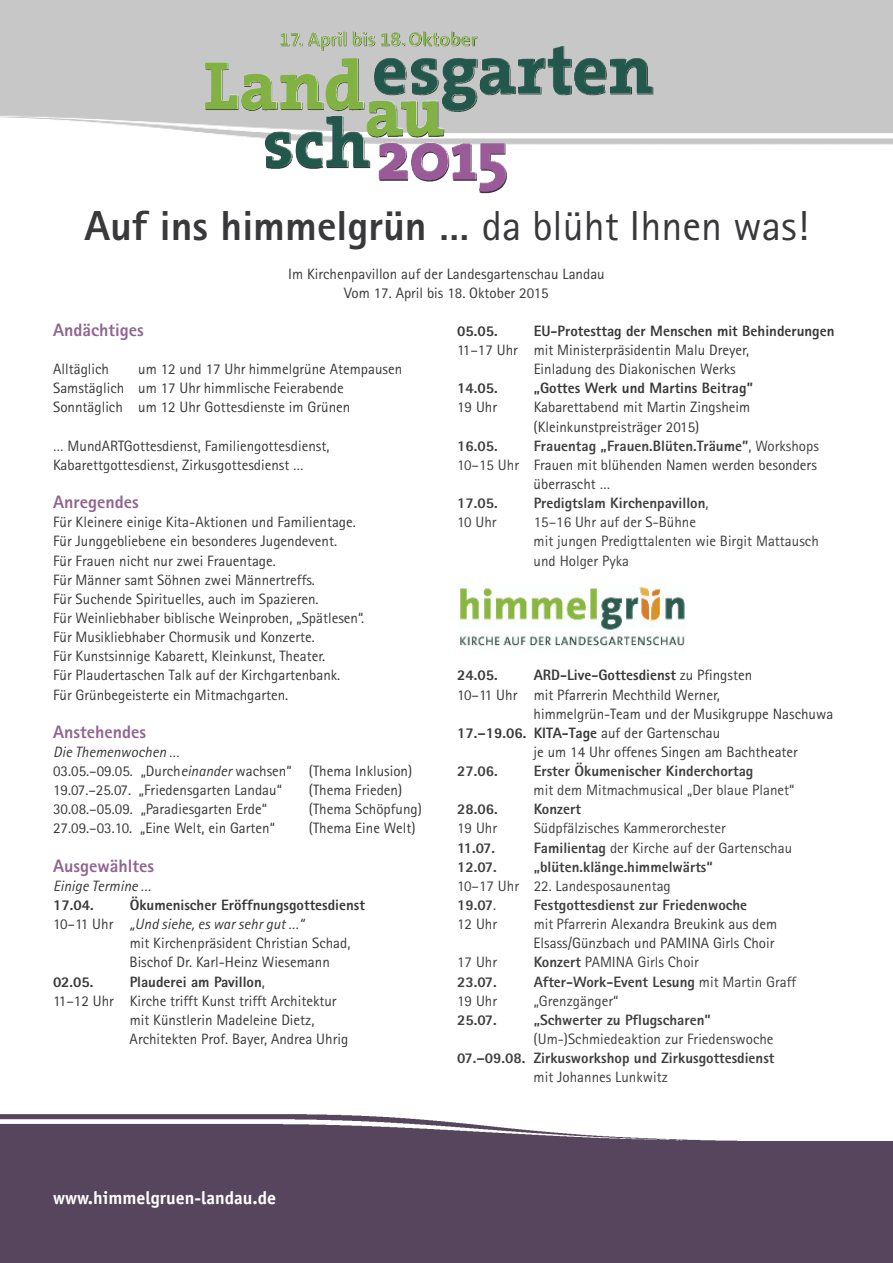
<style>
.page{position:relative;width:893px;height:1263px;background:#fff}
.page>*{position:absolute;margin:0;border:0;box-sizing:border-box;transform-origin:0 0}
.t1{font:800 42px "Rotis Sans Serif";color:#39383a}
.t2{font:800 18px "Rotis Sans Serif";color:#916490}
.t3{font:700 18px "Officina Sans";color:#fff}
.t4{font:15px/19.2px "Rotis Sans Serif";color:#39383a}
.t5{font:15px/19.2px "Rotis Sans Serif";color:#404040}
.t6{font:800 15px "Rotis Sans Serif";color:#404040}
.t7{font:800 15px "Rotis Sans Serif";color:#39383a}
.t8{font:italic 15px "Rotis Sans Serif";color:#39383a}
.s1{font-weight:400}
.s2{font-style:italic}
.s3{font-style:normal}
.s4{color:#404040}
.s5{font-weight:800}
</style>
<div class="page">
<img style="left:0;top:1114px;width:893px;height:149px">
<img style="left:460px;top:585px;width:225px;height:61px">
<img style="left:158px;top:0;width:544px;height:194px">
<img style="left:337px;top:31px;width:169px;height:161px">
<h1 class="t1" style="left:84px;top:211px;width:725px">Auf ins himmelgrün … <span class="s1">da blüht Ihnen was!</span></h1>
<p class="t4" style="left:288px;top:265px;width:318px;text-align:center">Im Kirchenpavillon auf der Landesgartenschau Landau<br>Vom 17. April bis 18. Oktober 2015</p>
<p class="t2" style="left:53px;top:323px;width:92px">Andächtiges</p>
<p class="t4" style="left:53px;top:361px;width:57px">Alltäglich</p>
<p class="t4" style="left:53px;top:361px;width:351px;text-indent:85px">um 12 und 17 Uhr himmelgrüne Atempausen<br>Samstäglich um 17 Uhr himmlische Feierabende<br>Sonntäglich um 12 Uhr Gottesdienste im Grünen</p>
<p class="t4" style="left:53px;top:438px;width:278px">… MundARTGottesdienst, Familiengottesdienst,<br>Kabarettgottesdienst, Zirkusgottesdienst …</p>
<p class="t2" style="left:53px;top:496px;width:87px">Anregendes</p>
<p class="t4" style="left:53px;top:514px;width:312px">Für Kleinere einige Kita-Aktionen und Familientage.<br>Für Junggebliebene ein besonderes Jugendevent.<br>Für Frauen nicht nur zwei Frauentage.<br>Für Männer samt Söhnen zwei Männertreffs.<br>Für Suchende Spirituelles, auch im Spazieren.<br>Für Weinliebhaber biblische Weinproben, „Spätlesen“.<br>Für Musikliebhaber Chormusik und Konzerte.<br>Für Kunstsinnige Kabarett, Kleinkunst, Theater.<br>Für Plaudertaschen Talk auf der Kirchgartenbank.<br>Für Grünbegeisterte ein Mitmachgarten.</p>
<p class="t2" style="left:53px;top:725px;width:95px">Anstehendes</p>
<p class="t4" style="left:53px;top:744px;width:361px"><span class="s2">Die Themenwochen …<br></span>03.05.–09.05. „Durch<span class="s2">einander</span> wachsen“ (Thema Inklusion)<br>19.07.–25.07. „Friedensgarten Landau“</p>
<p class="t4" style="left:309px;top:782px;width:95px">(Thema Frieden)</p>
<p class="t4" style="left:53px;top:801px;width:215px">30.08.–05.09. „Paradiesgarten Erde“</p>
<p class="t4" style="left:309px;top:801px;width:115px">(Thema Schöpfung)</p>
<p class="t4" style="left:53px;top:820px;width:223px">27.09.–03.10. „Eine Welt, ein Garten“</p>
<p class="t4" style="left:309px;top:820px;width:108px">(Thema Eine Welt)</p>
<p class="t2" style="left:53px;top:859px;width:102px">Ausgewähltes</p>
<p class="t8" style="left:53px;top:880px;width:100px">Einige Termine …</p>
<p class="t7" style="left:53px;top:900px;width:42px">17.04.</p>
<p class="t7" style="left:130px;top:900px;width:237px">Ökumenischer Eröffnungsgottesdienst</p>
<p class="t8" style="left:53px;top:919px;width:252px"><span class="s3">10–11 Uhr</span> „Und siehe, es war sehr gut …“</p>
<p class="t4" style="left:130px;top:935px;width:222px">mit Kirchenpräsident Christian Schad,</p>
<p class="t4" style="left:130px;top:954px;width:202px">Bischof Dr. Karl-Heinz Wiesemann</p>
<p class="t7" style="left:53px;top:976px;width:42px">02.05.</p>
<p class="t7" style="left:130px;top:976px;width:137px">Plauderei am Pavillon<span class="s1">,</span></p>
<p class="t4" style="left:53px;top:992px;width:285px">11–12 Uhr Kirche trifft Kunst trifft Architektur</p>
<p class="t4" style="left:130px;top:1012px;width:186px">mit Künstlerin Madeleine Dietz,</p>
<p class="t4" style="left:130px;top:1031px;width:220px">Architekten Prof. Bayer, Andrea Uhrig</p>
<p class="t7" style="left:457px;top:326px;width:42px">05.05.</p>
<p class="t7" style="left:534px;top:326px;width:302px">EU-Protesttag der Menschen mit Behinderungen</p>
<p class="t4" style="left:534px;top:342px;width:217px;text-indent:-77px">11–17 Uhr mit Ministerpräsidentin Malu Dreyer,<br>Einladung des Diakonischen Werks</p>
<p class="t7" style="left:457px;top:383px;width:42px">14.05.</p>
<p class="t7" style="left:534px;top:383px;width:221px">„Gottes Werk und Martins Beitrag”</p>
<p class="t4" style="left:457px;top:399px;width:42px">19 Uhr</p>
<p class="t4" style="left:534px;top:399px;width:218px">Kabarettabend mit Martin Zingsheim (Kleinkunstpreisträger 2015)</p>
<p class="t6" style="left:457px;top:440px;width:42px">16.05.</p>
<p class="t6" style="left:534px;top:440px;width:287px">Frauentag „Frauen.Blüten.Träume”<span class="s1">, Workshops</span></p>
<p class="t4" style="left:457px;top:457px;width:361px"><span class="s4">10–15 Uhr</span> Frauen mit blühenden Namen werden besonders</p>
<p class="t4" style="left:534px;top:476px;width:78px">überrascht …</p>
<p class="t6" style="left:457px;top:498px;width:42px">17.05.</p>
<p class="t6" style="left:534px;top:498px;width:176px">Predigtslam Kirchenpavillon<span class="s1">,</span></p>
<p class="t5" style="left:457px;top:514px;width:41px">10 Uhr</p>
<p class="t5" style="left:534px;top:514px;width:287px">15–16 Uhr auf der S-Bühne<br>mit jungen Predigttalenten wie Birgit Mattausch und Holger Pyka</p>
<p class="t7" style="left:457px;top:670px;width:42px">24.05.</p>
<p class="t7" style="left:534px;top:670px;width:220px">ARD-Live-Gottesdienst <span class="s1">zu Pfingsten</span></p>
<p class="t4" style="left:457px;top:686px;width:264px">10–11 Uhr mit Pfarrerin Mechthild Werner,</p>
<p class="t4" style="left:534px;top:705px;width:301px">himmelgrün-Team und der Musikgruppe Naschuwa</p>
<p class="t7" style="left:457px;top:727px;width:265px">17.–19.06. KITA-Tage <span class="s1">auf der Gartenschau</span></p>
<p class="t4" style="left:534px;top:744px;width:266px">je um 14 Uhr offenes Singen am Bachtheater</p>
<p class="t6" style="left:457px;top:766px;width:42px">27.06.</p>
<p class="t6" style="left:534px;top:766px;width:221px">Erster Ökumenischer Kinderchortag</p>
<p class="t5" style="left:534px;top:782px;width:262px">mit dem Mitmachmusical „Der blaue Planet“</p>
<p class="t6" style="left:457px;top:804px;width:42px">28.06.</p>
<p class="t6" style="left:534px;top:804px;width:49px">Konzert</p>
<p class="t5" style="left:457px;top:820px;width:42px">19 Uhr</p>
<p class="t5" style="left:534px;top:820px;width:194px">Südpfälzisches Kammerorchester</p>
<p class="t6" style="left:457px;top:842px;width:40px">11.07.</p>
<p class="t5" style="left:534px;top:839px;width:260px"><span class="s5">Familientag</span> der Kirche auf der Gartenschau</p>
<p class="t6" style="left:457px;top:861px;width:41px">12.07.</p>
<p class="t6" style="left:534px;top:861px;width:181px">„blüten.klänge.himmelwärts“</p>
<p class="t5" style="left:457px;top:878px;width:215px">10–17 Uhr 22. Landesposaunentag<br><span class="s5">19.07</span>.</p>
<p class="t6" style="left:534px;top:900px;width:215px">Festgottesdienst zur Friedenwoche</p>
<p class="t5" style="left:457px;top:916px;width:42px">12 Uhr</p>
<p class="t4" style="left:534px;top:916px;width:245px"><span class="s4">mit Pfarrerin</span> Alexandra Breukink aus dem<br>Elsass/Günzbach und PAMINA Girls Choir</p>
<p class="t5" style="left:457px;top:954px;width:42px">17 Uhr</p>
<p class="t5" style="left:534px;top:954px;width:167px"><span class="s5">Konzert</span> PAMINA Girls Choir</p>
<p class="t6" style="left:457px;top:976px;width:41px">23.07.</p>
<p class="t6" style="left:534px;top:976px;width:264px">After-Work-Event Lesung <span class="s1">mit Martin Graff</span></p>
<p class="t5" style="left:457px;top:992px;width:42px">19 Uhr</p>
<p class="t5" style="left:534px;top:992px;width:86px">„Grenzgänger“</p>
<p class="t6" style="left:457px;top:1014px;width:41px">25.07.</p>
<p class="t6" style="left:534px;top:1014px;width:179px">„Schwerter zu Pflugscharen”</p>
<p class="t5" style="left:534px;top:1031px;width:241px">(Um-)Schmiedeaktion zur Friedenswoche</p>
<p class="t6" style="left:457px;top:1053px;width:319px">07.–09.08. Zirkusworkshop und Zirkusgottesdienst</p>
<p class="t5" style="left:534px;top:1069px;width:136px">mit Johannes Lunkwitz</p>
<p class="t3" style="left:53px;top:1191px;width:225px">www.himmelgruen-landau.de</p>
</div>
